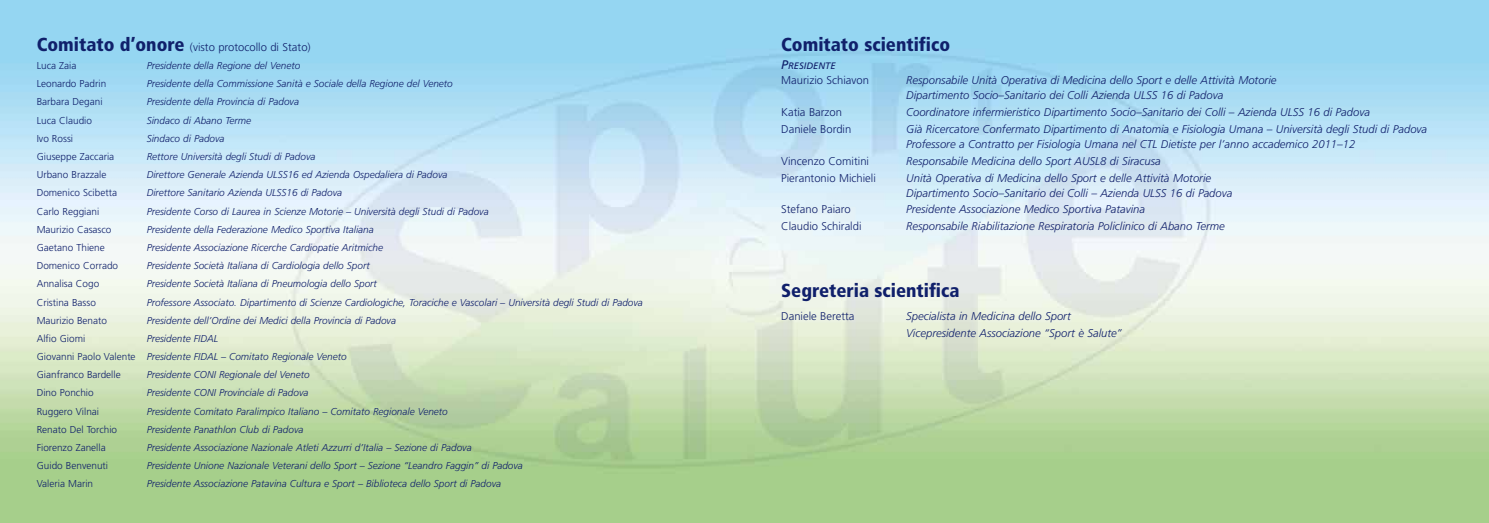
<style>
.page{position:relative;width:1489px;height:523px;background:#fff}
.page>*{position:absolute;margin:0;border:0;box-sizing:border-box;transform-origin:0 0}
.t1{font:900 condensed 18.75px "Frutiger";color:#10206b}
.t2{font:italic 300 11.25px/15px "Frutiger";color:#10206b}
.t3{font:300 11.25px "Frutiger";color:#10206b}
.t4{font:italic 300 10px/18.1px "Frutiger";color:#10206b}
.t5{font:300 10px "Frutiger";color:#10206b}
.t6{font:italic 9.38px "Frutiger";color:#10206b}
.s1{font-weight:900;font-stretch:condensed;font-size:18.75px}
.s2{font-style:normal}
.s3{font-size:12.5px}
</style>
<div class="page">
<p class="t3" style="left:37px;top:40px;width:275px"><span class="s1">Comitato d’onore</span> (visto protocollo di Stato)</p>
<p class="t5" style="left:37px;top:60px;width:41px">Luca Zaia</p>
<p class="t4" style="left:147px;top:56px;width:155px">Presidente della Regione del Veneto</p>
<p class="t5" style="left:37px;top:78px;width:71px">Leonardo Padrin</p>
<p class="t4" style="left:147px;top:75px;width:307px">Presidente della Commissione Sanità e Sociale della Regione del Veneto</p>
<p class="t5" style="left:37px;top:96px;width:67px">Barbara Degani</p>
<p class="t4" style="left:147px;top:93px;width:154px">Presidente della Provincia di Padova</p>
<p class="t5" style="left:37px;top:114px;width:57px">Luca Claudio</p>
<p class="t4" style="left:147px;top:111px;width:106px">Sindaco di Abano Terme</p>
<p class="t5" style="left:37px;top:133px;width:38px">Ivo Rossi</p>
<p class="t4" style="left:147px;top:129px;width:79px">Sindaco di Padova</p>
<p class="t5" style="left:37px;top:151px;width:79px">Giuseppe Zaccaria</p>
<p class="t4" style="left:147px;top:147px;width:170px">Rettore Università degli Studi di Padova</p>
<p class="t5" style="left:37px;top:169px;width:71px">Urbano Brazzale</p>
<p class="t4" style="left:147px;top:165px;width:302px">Direttore Generale Azienda ULSS16 ed Azienda Ospedaliera di Padova</p>
<p class="t5" style="left:37px;top:187px;width:82px">Domenico Scibetta</p>
<p class="t4" style="left:147px;top:184px;width:197px">Direttore Sanitario Azienda ULSS16 di Padova</p>
<p class="t5" style="left:37px;top:205px;width:64px">Carlo Reggiani</p>
<p class="t4" style="left:147px;top:202px;width:343px">Presidente Corso di Laurea in Scienze Motorie – Università degli Studi di Padova</p>
<p class="t5" style="left:37px;top:223px;width:76px">Maurizio Casasco</p>
<p class="t4" style="left:147px;top:220px;width:228px">Presidente della Federazione Medico Sportiva Italiana</p>
<p class="t5" style="left:37px;top:242px;width:70px">Gaetano Thiene</p>
<p class="t4" style="left:147px;top:238px;width:238px">Presidente Associazione Ricerche Cardiopatie Aritmiche</p>
<p class="t5" style="left:37px;top:260px;width:83px">Domenico Corrado</p>
<p class="t4" style="left:147px;top:256px;width:224px">Presidente Società Italiana di Cardiologia dello Sport</p>
<p class="t5" style="left:37px;top:278px;width:64px">Annalisa Cogo</p>
<p class="t4" style="left:147px;top:275px;width:232px">Presidente Società Italiana di Pneumologia dello Sport</p>
<p class="t5" style="left:37px;top:296px;width:61px">Cristina Basso</p>
<p class="t4" style="left:147px;top:293px;width:497px">Professore Associato. Dipartimento di Scienze Cardiologiche, Toraciche e Vascolari – Università degli Studi di Padova</p>
<p class="t5" style="left:37px;top:314px;width:72px">Maurizio Benato</p>
<p class="t4" style="left:147px;top:311px;width:251px">Presidente dell’Ordine dei Medici della Provincia di Padova</p>
<p class="t5" style="left:37px;top:333px;width:50px">Alfio Giomi</p>
<p class="t4" style="left:37px;top:329px;width:311px;text-indent:110px">Presidente FIDAL<br><span class="s2">Giovanni Paolo Valente</span> Presidente FIDAL – Comitato Regionale Veneto<br><span class="s2">Gianfranco Bardelle</span></p>
<p class="t4" style="left:147px;top:365px;width:164px">Presidente CONI Regionale del Veneto</p>
<p class="t5" style="left:37px;top:387px;width:58px">Dino Ponchio</p>
<p class="t4" style="left:147px;top:384px;width:163px">Presidente CONI Provinciale di Padova</p>
<p class="t5" style="left:37px;top:405px;width:64px">Ruggero Vilnai</p>
<p class="t4" style="left:147px;top:402px;width:302px">Presidente Comitato Paralimpico Italiano – Comitato Regionale Veneto</p>
<p class="t5" style="left:37px;top:423px;width:82px">Renato Del Torchio</p>
<p class="t4" style="left:147px;top:420px;width:158px">Presidente Panathlon Club di Padova</p>
<p class="t5" style="left:37px;top:442px;width:70px">Fiorenzo Zanella</p>
<p class="t4" style="left:147px;top:438px;width:326px">Presidente Associazione Nazionale Atleti Azzurri d’Italia – Sezione di Padova</p>
<p class="t5" style="left:37px;top:460px;width:73px">Guido Benvenuti</p>
<p class="t4" style="left:147px;top:456px;width:377px">Presidente Unione Nazionale Veterani dello Sport – Sezione “Leandro Faggin” di Padova</p>
<p class="t5" style="left:37px;top:478px;width:58px">Valeria Marin</p>
<p class="t4" style="left:147px;top:475px;width:356px">Presidente Associazione Patavina Cultura e Sport – Biblioteca dello Sport di Padova</p>
<h1 class="t1" style="left:781px;top:33px;width:170px">Comitato scientifico</h1>
<p class="t6" style="left:781px;top:61px;width:56px"><span class="s3">P</span>RESIDENTE</p>
<p class="t3" style="left:781px;top:74px;width:89px">Maurizio Schiavon</p>
<p class="t2" style="left:906px;top:73px;width:372px">Responsabile Unità Operativa di Medicina dello Sport e delle Attività Motorie<br>Dipartimento Socio–Sanitario dei Colli Azienda ULSS 16 di Padova</p>
<p class="t3" style="left:781px;top:106px;width:62px">Katia Barzon</p>
<p class="t2" style="left:906px;top:105px;width:465px">Coordinatore infermieristico Dipartimento Socio–Sanitario dei Colli – Azienda ULSS 16 di Padova</p>
<p class="t3" style="left:781px;top:123px;width:72px">Daniele Bordin</p>
<p class="t2" style="left:906px;top:121px;width:522px">Già Ricercatore Confermato Dipartimento di Anatomia e Fisiologia Umana – Università degli Studi di Padova<br>Professore a Contratto per Fisiologia Umana nel CTL Dietiste per l’anno accademico 2011–12</p>
<p class="t3" style="left:781px;top:154px;width:89px">Vincenzo Comitini</p>
<p class="t2" style="left:906px;top:153px;width:256px">Responsabile Medicina dello Sport AUSL8 di Siracusa</p>
<p class="t3" style="left:781px;top:171px;width:96px">Pierantonio Michieli</p>
<p class="t2" style="left:906px;top:170px;width:328px">Unità Operativa di Medicina dello Sport e delle Attività Motorie<br>Dipartimento Socio–Sanitario dei Colli – Azienda ULSS 16 di Padova</p>
<p class="t3" style="left:781px;top:203px;width:71px">Stefano Paiaro</p>
<p class="t2" style="left:906px;top:202px;width:240px">Presidente Associazione Medico Sportiva Patavina</p>
<p class="t3" style="left:781px;top:220px;width:82px">Claudio Schiraldi</p>
<p class="t2" style="left:906px;top:218px;width:320px">Responsabile Riabilitazione Respiratoria Policlinico di Abano Terme</p>
<h1 class="t1" style="left:781px;top:279px;width:180px">Segreteria scientifica</h1>
<p class="t3" style="left:781px;top:310px;width:75px">Daniele Beretta</p>
<p class="t2" style="left:906px;top:308px;width:217px;line-height:16.2px">Specialista in Medicina dello Sport<br>Vicepresidente Associazione “Sport è Salute”</p>
</div>
